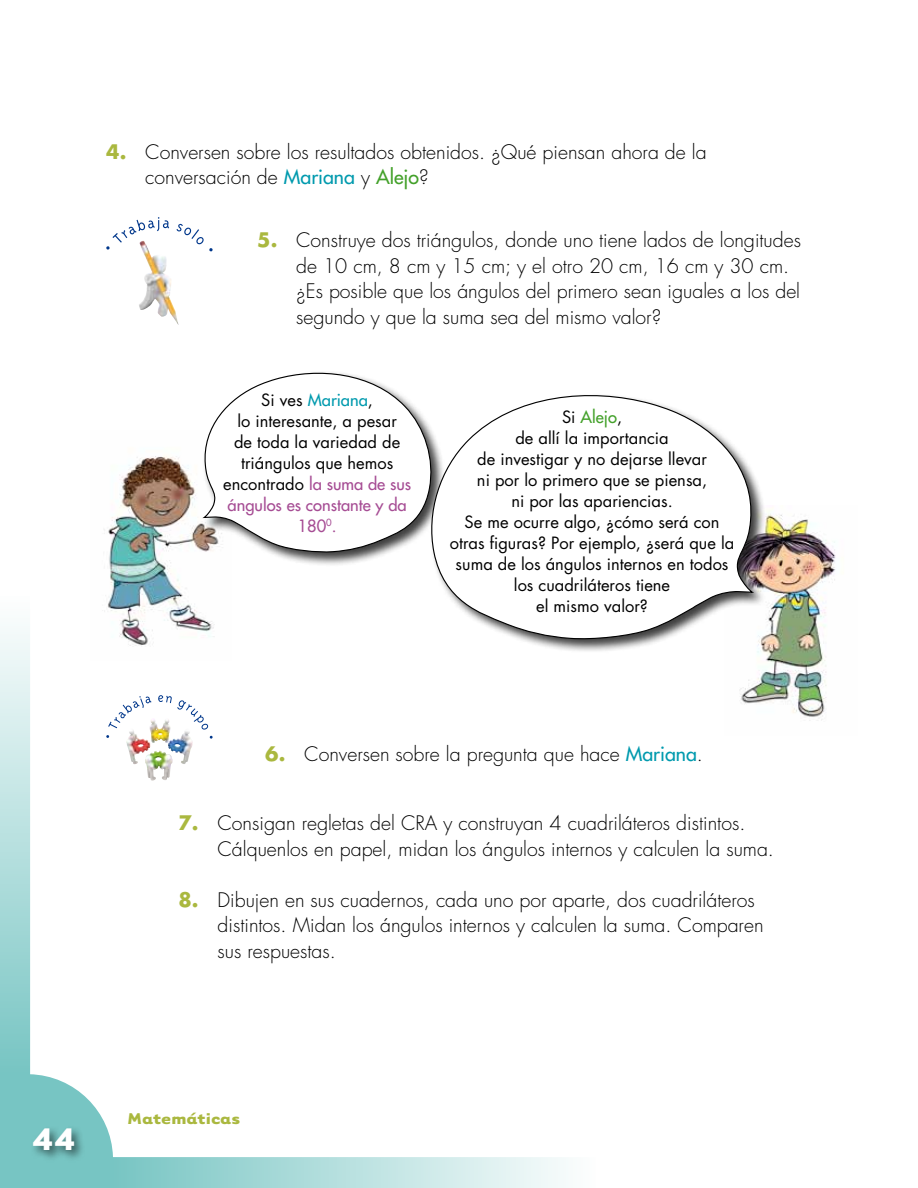
<style>
.page{position:relative;width:918px;height:1188px;background:#fff}
.page>*{position:absolute;margin:0;border:0;box-sizing:border-box;transform-origin:0 0}
.t1{font:700 36px "Tarzana Wide";color:#fff}
.t2{font:300 19.5px/25.5px "Futura";color:#000}
.t3{font:700 18px "Tarzana Wide";color:#aab83f}
.t4{font:16.5px/21px "Futura";color:#000;text-align:center}
.s1{font-weight:700;color:#aab83f}
.s2{font-weight:400;color:#009aae}
.s3{font-weight:400;color:#44a12b}
.s4{color:#009aae}
.s5{color:#a64d94}
.s6{color:#44a12b}
</style>
<div class="page">
<img style="left:739px;top:514px;width:97px;height:207px">
<img style="left:104px;top:456px;width:97px;height:139px">
<img style="left:139px;top:250px;width:40px;height:75px">
<svg style="left:106px;top:217px;width:63px;height:33px"></svg>
<svg style="left:176px;top:224px;width:37px;height:28px"></svg>
<div style="left:202px;top:371px;width:243px;height:195px;background:#000;opacity:.75"></div>
<svg style="left:201px;top:371px;width:234px;height:183px"></svg>
<div style="left:429px;top:393px;width:337px;height:260px;background:#000;opacity:.75"></div>
<svg style="left:426px;top:386px;width:330px;height:255px"></svg>
<svg style="left:0;top:595px;width:596px;height:593px"></svg>
<p class="t2" style="left:145px;top:139px;width:563px;text-indent:-39px"><span class="s1">4.</span> Conversen sobre los resultados obtenidos. ¿Qué piensan ahora de la conversación de <span class="s2">Mariana</span> y <span class="s3">Alejo</span>?</p>
<p class="t2" style="left:296px;top:228px;width:506px;text-indent:-39px"><span class="s1">5.</span> Construye dos triángulos, donde uno tiene lados de longitudes de 10 cm, 8 cm y 15 cm; y el otro 20 cm, 16 cm y 30 cm. ¿Es posible que los ángulos del primero sean iguales a los del segundo y que la suma sea del mismo valor?</p>
<p class="t4" style="left:223px;top:389px;width:190px">Si ves <span class="s4">Mariana</span>,<br>lo interesante, a pesar<br>de toda la variedad de triángulos que hemos encontrado <span class="s5">la suma de sus ángulos es constante y da<br>180</span><sup>0</sup><span class="s5">.</span></p>
<p class="t4" style="left:450px;top:406px;width:286px">Si <span class="s6">Alejo</span>,<br>de allí la importancia<br>de investigar y no dejarse llevar<br>ni por lo primero que se piensa,<br>ni por las apariencias.<br>Se me ocurre algo, ¿cómo será con otras figuras? Por ejemplo, ¿será que la suma de los ángulos internos en todos los cuadriláteros tiene<br>el mismo valor?</p>
<p class="t2" style="left:265px;top:741px;width:439px"><span class="s1">6.</span> Conversen sobre la pregunta que hace <span class="s2">Mariana</span>.</p>
<p class="t2" style="left:218px;top:811px;width:558px;text-indent:-39px"><span class="s1">7.</span> Consigan regletas del CRA y construyan 4 cuadriláteros distintos.<br>Cálquenlos en papel, midan los ángulos internos y calculen la suma.</p>
<p class="t2" style="left:218px;top:887px;width:547px;text-indent:-39px"><span class="s1">8.</span> Dibujen en sus cuadernos, cada uno por aparte, dos cuadriláteros distintos. Midan los ángulos internos y calculen la suma. Comparen sus respuestas.</p>
<h1 class="t1" style="left:32px;top:1115px;width:45px">44</h1>
<p class="t3" style="left:128px;top:1106px;width:114px">Matemáticas</p>
</div>
